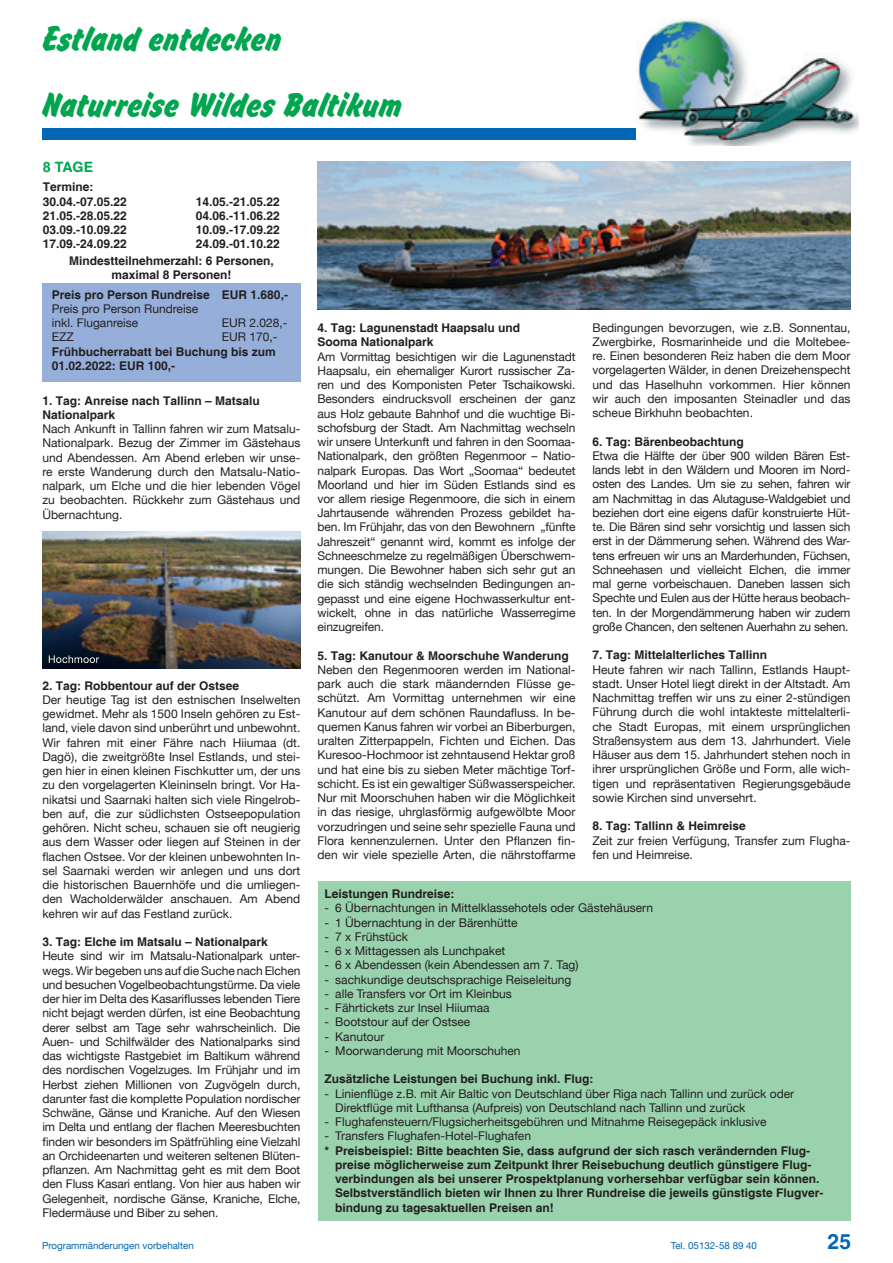
<style>
.page{position:relative;width:893px;height:1263px;background:#fff}
.page>*{position:absolute;margin:0;border:0;box-sizing:border-box;transform-origin:0 0}
.t1{font:37.5px/66px "Okay D";color:#00a54f}
.t2{font:700 21px "Helvetica";color:#0166b3}
.t3{font:700 14.25px "Helvetica";color:#00a54f}
.t4{font:12px/14.2px "Helvetica Neue LT";color:#231f20;text-align:justify}
.t5{font:700 12px/14.2px "Helvetica";color:#231f20}
.t6{font:9.75px "Helvetica Neue LT";color:#0166b3}
</style>
<div class="page">
<div style="left:43px;top:128px;width:722px;height:11px;background:#0166b3"></div>
<div style="left:318px;top:881px;width:532px;height:339px;background:#9ad2ae"></div>
<div style="left:42px;top:283px;width:259px;height:99px;background:#96afda"></div>
<img style="left:318px;top:162px;width:532px;height:147px">
<img style="left:637px;top:18px;width:222px;height:128px">
<img style="left:43px;top:531px;width:257px;height:137px">
<svg style="left:49px;top:655px;width:50px;height:8px"></svg>
<h1 class="t1" style="left:42px;top:7px;width:362px">Estland entdecken<br>Naturreise Wildes Baltikum</h1>
<p class="t3" style="left:43px;top:159px;width:52px">8 TAGE</p>
<p class="t5" style="left:43px;top:181px;width:86px">Termine:<br>30.04.-07.05.22</p>
<p class="t5" style="left:196px;top:195px;width:86px">14.05.-21.05.22</p>
<p class="t5" style="left:43px;top:209px;width:86px">21.05.-28.05.22</p>
<p class="t5" style="left:196px;top:209px;width:86px">04.06.-11.06.22</p>
<p class="t5" style="left:43px;top:223px;width:86px">03.09.-10.09.22</p>
<p class="t5" style="left:196px;top:223px;width:86px">10.09.-17.09.22</p>
<p class="t5" style="left:43px;top:238px;width:86px">17.09.-24.09.22</p>
<p class="t5" style="left:196px;top:238px;width:86px">24.09.-01.10.22</p>
<p class="t5" style="left:69px;top:254px;width:206px;text-align:center">Mindestteilnehmerzahl: 6 Personen, maximal 8 Personen!</p>
<p class="t5" style="left:52px;top:288px;width:238px">Preis pro Person Rundreise EUR 1.680,-</p>
<p class="t4" style="left:52px;top:301px;width:148px">Preis pro Person Rundreise inkl. Fluganreise</p>
<p class="t4" style="left:222px;top:315px;width:67px">EUR 2.028,-</p>
<p class="t4" style="left:52px;top:330px;width:23px">EZZ</p>
<p class="t4" style="left:222px;top:330px;width:57px">EUR 170,-</p>
<p class="t5" style="left:52px;top:345px;width:226px">Frühbucherrabatt bei Buchung bis zum<br>01.02.2022: EUR 100,-</p>
<p class="t5" style="left:42px;top:394px;width:219px">1. Tag: Anreise nach Tallinn – Matsalu<br>Nationalpark</p>
<p class="t4" style="left:42px;top:422px;width:260px">Nach Ankunft in Tallinn fahren wir zum Matsalu-Nationalpark. Bezug der Zimmer im Gästehaus und Abendessen. Am Abend erleben wir unse&shy;re erste Wanderung durch den Matsalu-Natio&shy;nalpark, um Elche und die hier lebenden Vögel zu beobachten. Rückkehr zum Gästehaus und Übernachtung.</p>
<p class="t5" style="left:42px;top:679px;width:198px">2. Tag: Robbentour auf der Ostsee</p>
<p class="t4" style="left:42px;top:692px;width:260px">Der heutige Tag ist den estnischen Inselwelten gewidmet. Mehr als 1500 Inseln gehören zu Est&shy;land, viele davon sind unberührt und unbewohnt.<br>Wir fahren mit einer Fähre nach Hiiumaa (dt.<br>Dagö), die zweitgrößte Insel Estlands, und stei&shy;gen hier in einen kleinen Fischkutter um, der uns zu den vorgelagerten Kleininseln bringt. Vor Ha&shy;nikatsi und Saarnaki halten sich viele Ringelrob&shy;ben auf, die zur südlichsten Ostseepopulation gehören. Nicht scheu, schauen sie oft neugierig aus dem Wasser oder liegen auf Steinen in der flachen Ostsee. Vor der kleinen unbewohnten In&shy;sel Saarnaki werden wir anlegen und uns dort die historischen Bauernhöfe und die umliegen&shy;den Wacholderwälder anschauen. Am Abend kehren wir auf das Festland zurück.</p>
<p class="t5" style="left:42px;top:935px;width:227px">3. Tag: Elche im Matsalu – Nationalpark</p>
<p class="t4" style="left:42px;top:949px;width:260px">Heute sind wir im Matsalu-Nationalpark unter&shy;wegs. Wir begeben uns auf die Suche nach Elchen und besuchen Vogelbeobachtungstürme. Da viele der hier im Delta des Kasariflusses lebenden Tiere nicht bejagt werden dürfen, ist eine Beobachtung derer selbst am Tage sehr wahrscheinlich. Die Auen- und Schilfwälder des Nationalparks sind das wichtigste Rastgebiet im Baltikum während des nordischen Vogelzuges. Im Frühjahr und im Herbst ziehen Millionen von Zugvögeln durch, darunter fast die komplette Population nordischer Schwäne, Gänse und Kraniche. Auf den Wiesen im Delta und entlang der flachen Meeresbuchten finden wir besonders im Spätfrühling eine Vielzahl an Orchideenarten und weiteren seltenen Blüten&shy;pflanzen. Am Nachmittag geht es mit dem Boot den Fluss Kasari entlang. Von hier aus haben wir Gelegenheit, nordische Gänse, Kraniche, Elche, Fledermäuse und Biber zu sehen.</p>
<p class="t5" style="left:317px;top:321px;width:204px">4. Tag: Lagunenstadt Haapsalu und<br>Sooma Nationalpark</p>
<p class="t4" style="left:317px;top:349px;width:259px">Am Vormittag besichtigen wir die Lagunenstadt Haapsalu, ein ehemaliger Kurort russischer Za&shy;ren und des Komponisten Peter Tschaikowski.<br>Besonders eindrucksvoll erscheinen der ganz aus Holz gebaute Bahnhof und die wuchtige Bi&shy;schofsburg der Stadt. Am Nachmittag wechseln wir unsere Unterkunft und fahren in den Soomaa-Nationalpark, den größten Regenmoor – Natio&shy;nalpark Europas. Das Wort „Soomaa“ bedeutet Moorland und hier im Süden Estlands sind es vor allem riesige Regenmoore, die sich in einem Jahrtausende währenden Prozess gebildet ha&shy;ben. Im Frühjahr, das von den Bewohnern „fünfte Jahreszeit“ genannt wird, kommt es infolge der Schneeschmelze zu regelmäßigen Überschwem&shy;mungen. Die Bewohner haben sich sehr gut an die sich ständig wechselnden Bedingungen an&shy;gepasst und eine eigene Hochwasserkultur ent&shy;wickelt, ohne in das natürliche Wasserregime einzugreifen.</p>
<p class="t5" style="left:317px;top:649px;width:253px">5. Tag: Kanutour &amp; Moorschuhe Wanderung</p>
<p class="t4" style="left:317px;top:662px;width:259px">Neben den Regenmooren werden im National&shy;park auch die stark mäandernden Flüsse ge&shy;schützt. Am Vormittag unternehmen wir eine Kanutour auf dem schönen Raundafluss. In be&shy;quemen Kanus fahren wir vorbei an Biberburgen, uralten Zitterpappeln, Fichten und Eichen. Das Kuresoo-Hochmoor ist zehntausend Hektar groß und hat eine bis zu sieben Meter mächtige Torf&shy;schicht. Es ist ein gewaltiger Süßwasserspeicher.<br>Nur mit Moorschuhen haben wir die Möglichkeit in das riesige, uhrglasförmig aufgewölbte Moor vorzudringen und seine sehr spezielle Fauna und Flora kennenzulernen. Unter den Pflanzen fin&shy;den wir viele spezielle Arten, die nährstoffarme</p>
<p class="t4" style="left:592px;top:320px;width:259px">Bedingungen bevorzugen, wie z.B. Sonnentau, Zwergbirke, Rosmarinheide und die Moltebee&shy;re. Einen besonderen Reiz haben die dem Moor vorgelagerten Wälder, in denen Dreizehenspecht und das Haselhuhn vorkommen. Hier können wir auch den imposanten Steinadler und das scheue Birkhuhn beobachten.</p>
<p class="t5" style="left:592px;top:435px;width:153px">6. Tag: Bärenbeobachtung</p>
<p class="t4" style="left:592px;top:448px;width:259px">Etwa die Hälfte der über 900 wilden Bären Est&shy;lands lebt in den Wäldern und Mooren im Nord&shy;osten des Landes. Um sie zu sehen, fahren wir am Nachmittag in das Alutaguse-Waldgebiet und beziehen dort eine eigens dafür konstruierte Hüt&shy;te. Die Bären sind sehr vorsichtig und lassen sich erst in der Dämmerung sehen. Während des War&shy;tens erfreuen wir uns an Marderhunden, Füchsen, Schneehasen und vielleicht Elchen, die immer mal gerne vorbeischauen. Daneben lassen sich Spechte und Eulen aus der Hütte heraus beobach&shy;ten. In der Morgendämmerung haben wir zudem große Chancen, den seltenen Auerhahn zu sehen.</p>
<p class="t5" style="left:592px;top:649px;width:176px">7. Tag: Mittelalterliches Tallinn</p>
<p class="t4" style="left:592px;top:662px;width:259px">Heute fahren wir nach Tallinn, Estlands Haupt&shy;stadt. Unser Hotel liegt direkt in der Altstadt. Am Nachmittag treffen wir uns zu einer 2-stündigen Führung durch die wohl intakteste mittelalterli&shy;che Stadt Europas, mit einem ursprünglichen Straßensystem aus dem 13. Jahrhundert. Viele Häuser aus dem 15. Jahrhundert stehen noch in ihrer ursprünglichen Größe und Form, alle wich&shy;tigen und repräsentativen Regierungsgebäude sowie Kirchen sind unversehrt.</p>
<p class="t5" style="left:592px;top:819px;width:155px">8. Tag: Tallinn &amp; Heimreise</p>
<p class="t4" style="left:592px;top:833px;width:259px">Zeit zur freien Verfügung, Transfer zum Flugha&shy;fen und Heimreise.</p>
<p class="t5" style="left:325px;top:887px;width:132px">Leistungen Rundreise:</p>
<p class="t4" style="left:325px;top:901px;width:330px">- 6 Übernachtungen in Mittelklassehotels oder Gästehäusern</p>
<p class="t4" style="left:325px;top:915px;width:195px">- 1 Übernachtung in der Bärenhütte</p>
<p class="t4" style="left:325px;top:929px;width:85px">- 7 x Frühstück</p>
<p class="t4" style="left:325px;top:943px;width:182px">- 6 x Mittagessen als Lunchpaket</p>
<p class="t4" style="left:325px;top:958px;width:256px">- 6 x Abendessen (kein Abendessen am 7. Tag)</p>
<p class="t4" style="left:325px;top:972px;width:248px">- sachkundige deutschsprachige Reiseleitung</p>
<p class="t4" style="left:325px;top:986px;width:189px">- alle Transfers vor Ort im Kleinbus</p>
<p class="t4" style="left:325px;top:1000px;width:167px">- Fährtickets zur Insel Hiiumaa</p>
<p class="t4" style="left:325px;top:1015px;width:147px">- Bootstour auf der Ostsee</p>
<p class="t4" style="left:325px;top:1029px;width:61px">- Kanutour</p>
<p class="t4" style="left:325px;top:1043px;width:198px">- Moorwanderung mit Moorschuhen</p>
<p class="t5" style="left:325px;top:1072px;width:270px">Zusätzliche Leistungen bei Buchung inkl. Flug:</p>
<p class="t4" style="left:335px;top:1086px;width:460px;text-indent:-11px">- Linienflüge z.B. mit Air Baltic von Deutschland über Riga nach Tallinn und zurück oder<br>Direktflüge mit Lufthansa (Aufpreis) von Deutschland nach Tallinn und zurück</p>
<p class="t4" style="left:325px;top:1114px;width:443px">- Flughafensteuern/Flugsicherheitsgebühren und Mitnahme Reisegepäck inklusive</p>
<p class="t4" style="left:325px;top:1129px;width:208px">- Transfers Flughafen-Hotel-Flughafen</p>
<p class="t5" style="left:335px;top:1144px;width:490px;text-indent:-11px">* Preisbeispiel: Bitte beachten Sie, dass aufgrund der sich rasch verändernden Flug&shy;preise möglicherweise zum Zeitpunkt Ihrer Reisebuchung deutlich günstigere Flug&shy;verbindungen als bei unserer Prospektplanung vorhersehbar verfügbar sein können.<br>Selbstverständlich bieten wir Ihnen zu Ihrer Rundreise die jeweils günstigste Flugver&shy;bindung zu tagesaktuellen Preisen an!</p>
<p class="t6" style="left:42px;top:1239px;width:153px">Programmänderungen vorbehalten</p>
<p class="t6" style="left:671px;top:1239px;width:88px">Tel. 05132-58 89 40</p>
<h2 class="t2" style="left:828px;top:1229px;width:25px">25</h2>
</div>
